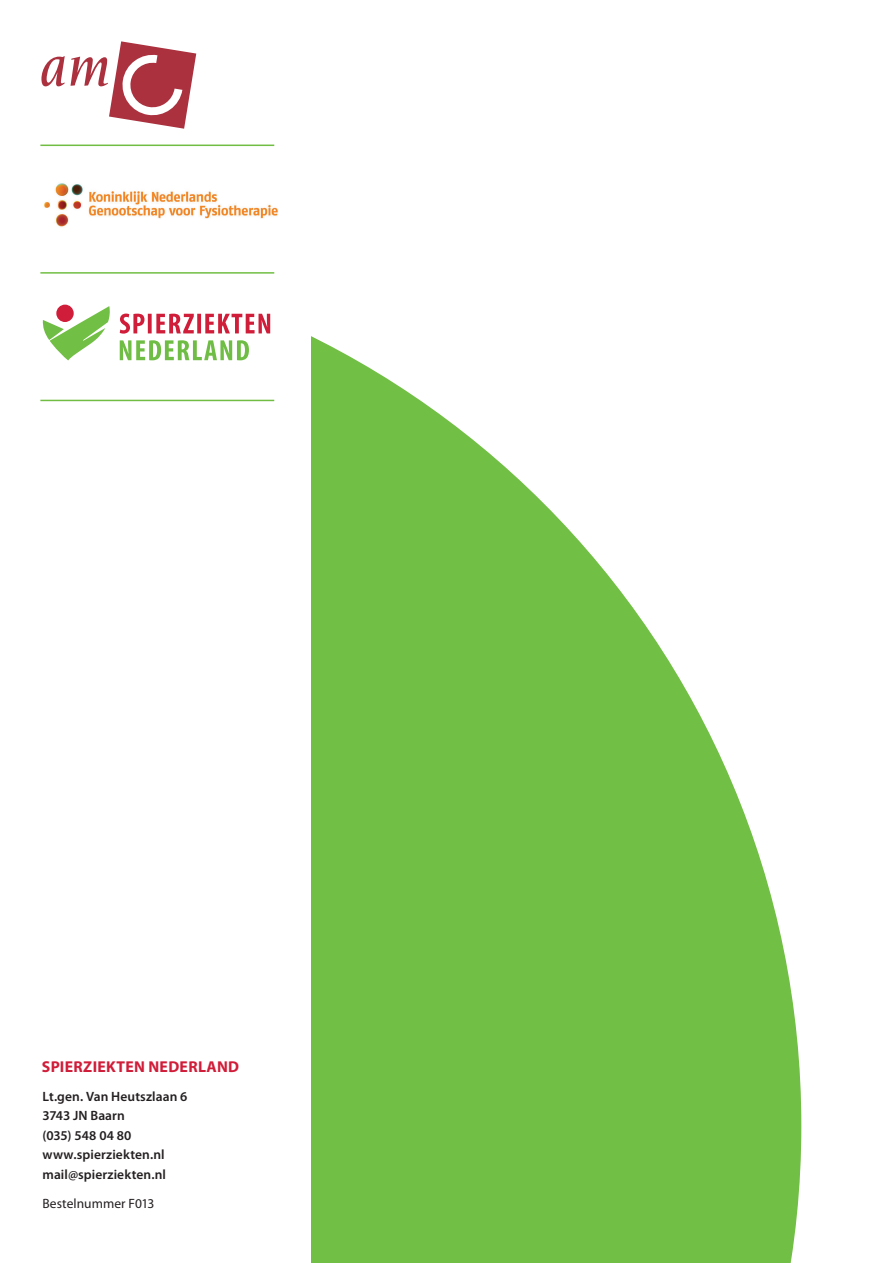
<style>
.page{position:relative;width:893px;height:1263px;background:#fff}
.page>*{position:absolute;margin:0;border:0;box-sizing:border-box;transform-origin:0 0}
.t1{font:700 15.75px "Myriad Pro";letter-spacing:.02em;color:#d01d39}
.t2{font:600 13.5px/19.5px "Myriad Pro";letter-spacing:.005em;color:#231f20}
.t3{font:13.5px "Myriad Pro";color:#231f20}
</style>
<div class="page">
<svg style="left:311px;top:336px;width:490px;height:927px;fill:#71bf44"></svg>
<hr style="left:40px;top:145px;width:234px;height:1px;background:#71bd43">
<hr style="left:40px;top:272px;width:234px;height:2px;background:#71bd43">
<hr style="left:40px;top:400px;width:234px;height:1px;background:#71bd43">
<svg style="left:120px;top:340px;width:129px;height:20px"></svg>
<svg style="left:120px;top:314px;width:150px;height:20px"></svg>
<svg style="left:43px;top:306px;width:67px;height:54px"></svg>
<svg style="left:41px;top:41px;width:155px;height:88px"></svg>
<img style="left:44px;top:183px;width:234px;height:44px">
<p class="t1" style="left:42px;top:1056px;width:199px">SPIERZIEKTEN NEDERLAND</p>
<p class="t2" style="left:43px;top:1087px;width:146px">Lt.gen. Van Heutszlaan 6<br>3743 JN Baarn<br>(035) 548 04 80 www.spierziekten.nl mail@spierziekten.nl</p>
<p class="t3" style="left:43px;top:1196px;width:113px">Bestelnummer F013</p>
</div>
